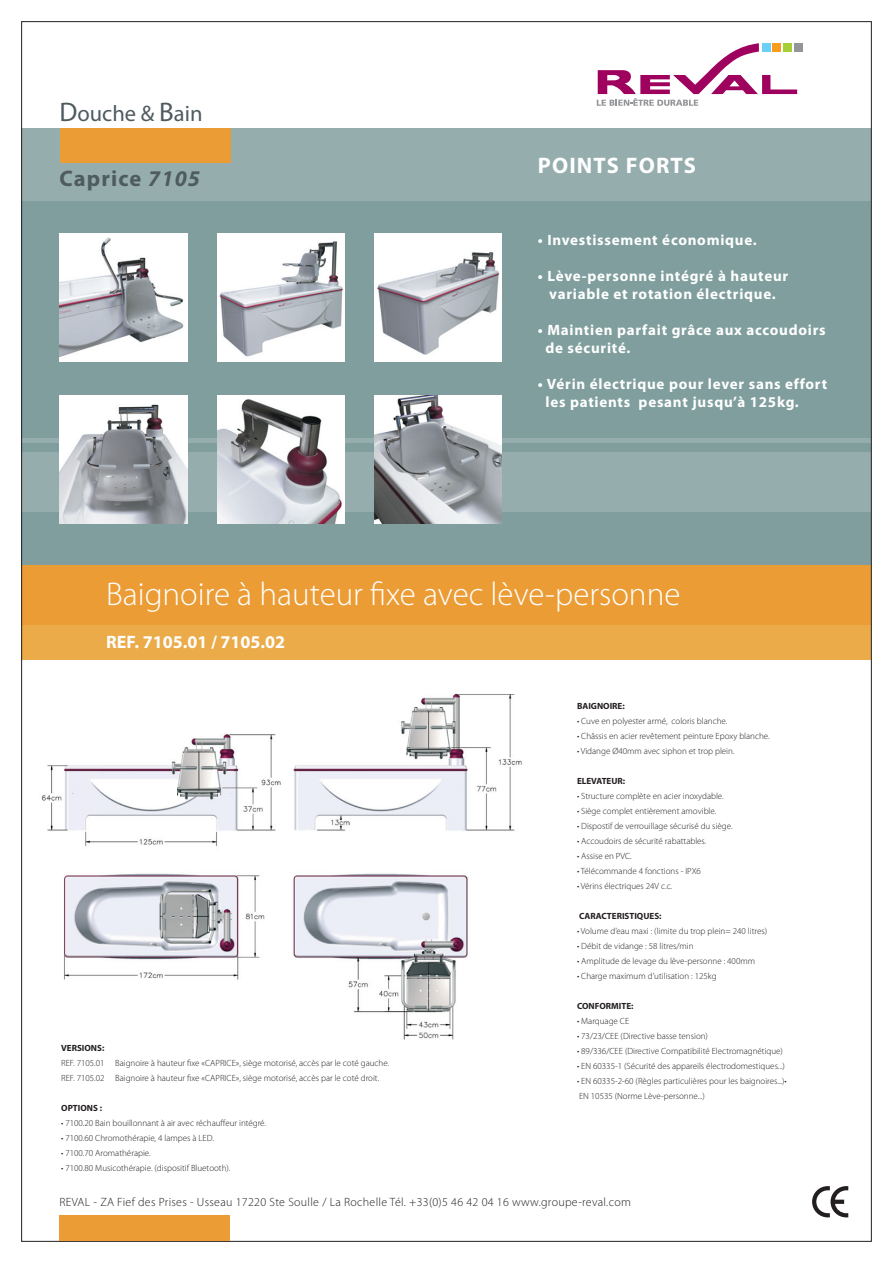
<style>
.page{position:relative;width:893px;height:1263px;background:#fff}
.page>*{position:absolute;margin:0;border:0;box-sizing:border-box;transform-origin:0 0}
.t1{font:300 33px "Myriad Pro";color:#fff}
.t2{font:22.5px "Myriad Pro";color:#4e5b5f}
.t3{font:700 22.5px "Myriad Pro";letter-spacing:.05em;color:#4e5b5f}
.t4{font:700 22.5px "Myriad Pro";letter-spacing:.05em;color:#fff}
.t5{font:700 18px "Myriad Pro";color:#fff}
.t6{font:700 15px/18px "Myriad Pro";letter-spacing:.05em;color:#fff}
.t7{font:300 12px "Myriad Pro";letter-spacing:.025em;color:#231f20}
.t8{font:300 9px/15px "Myriad Pro";color:#231f20}
.t9{font:700 9px "Myriad Pro";color:#231f20}
.s1{font-size:27px}
.s2{font-style:italic}
</style>
<div class="page">
<div style="left:22px;top:625px;width:849px;height:34px;background:#ebab48"></div>
<div style="left:22px;top:200px;width:849px;height:366px;background:#7f9e9d"></div>
<div style="left:22px;top:453px;width:849px;height:59px;background:#96adad"></div>
<div style="left:22px;top:566px;width:849px;height:59px;background:#ec9c35"></div>
<hr style="left:22px;top:438px;width:849px;height:4px;background:#96adad">
<div style="left:22px;top:128px;width:849px;height:72px;background:#96adad"></div>
<div style="left:60px;top:128px;width:170px;height:34px;background:#ec9c35"></div>
<div style="left:60px;top:1215px;width:170px;height:26px;background:#ec9c35"></div>
<svg style="left:812px;top:1186px;width:36px;height:31px"></svg>
<svg style="left:597px;top:43px;width:200px;height:63px"></svg>
<div style="left:762px;top:43px;width:8px;height:9px;background:#6bcff6"></div>
<div style="left:773px;top:43px;width:8px;height:9px;background:#f89c1c"></div>
<div style="left:784px;top:43px;width:8px;height:9px;background:#a6ce39"></div>
<div style="left:795px;top:43px;width:8px;height:9px;background:#939598"></div>
<img style="left:60px;top:234px;width:128px;height:127px">
<img style="left:217px;top:234px;width:128px;height:127px">
<img style="left:374px;top:234px;width:128px;height:127px">
<img style="left:60px;top:395px;width:128px;height:128px">
<img style="left:217px;top:395px;width:128px;height:128px">
<img style="left:374px;top:395px;width:128px;height:128px">
<img style="left:41px;top:693px;width:481px;height:347px">
<h2 class="t2" style="left:60px;top:101px;width:144px"><span class="s1">D</span>ouche &amp; <span class="s1">B</span>ain</h2>
<h2 class="t3" style="left:60px;top:166px;width:142px">Caprice <span class="s2">7105</span></h2>
<h2 class="t4" style="left:538px;top:153px;width:159px">POINTS FORTS</h2>
<h3 class="t6" style="left:538px;top:231px;width:220px">• Investissement économique.</h3>
<h3 class="t6" style="left:538px;top:267px;width:252px;text-align:center">• Lève-personne intégré à hauteur variable et rotation électrique.</h3>
<h3 class="t6" style="left:545px;top:321px;width:282px;text-indent:-8px">• Maintien parfait grâce aux accoudoirs de sécurité.</h3>
<h3 class="t6" style="left:545px;top:375px;width:283px;text-indent:-8px">• Vérin électrique pour lever sans effort les patients pesant jusqu’à 125kg.</h3>
<h1 class="t1" style="left:106px;top:576px;width:576px">Baignoire à hauteur fixe avec lève-personne</h1>
<h3 class="t5" style="left:106px;top:632px;width:180px">REF. 7105.01 / 7105.02</h3>
<p class="t9" style="left:61px;top:1043px;width:45px">VERSIONS:</p>
<p class="t8" style="left:61px;top:1055px;width:330px">REF. 7105.01 Baignoire à hauteur fixe «CAPRICE», siège motorisé, accès par le coté gauche.<br>REF. 7105.02 Baignoire à hauteur fixe «CAPRICE», siège motorisé, accès par le coté droit.</p>
<p class="t9" style="left:61px;top:1103px;width:42px">OPTIONS :</p>
<p class="t8" style="left:61px;top:1115px;width:206px">• 7100.20 Bain bouillonnant à air avec réchauffeur intégré.</p>
<p class="t8" style="left:61px;top:1130px;width:154px">• 7100.60 Chromothérapie, 4 lampes à LED.</p>
<p class="t8" style="left:61px;top:1145px;width:91px">• 7100.70 Aromathérapie.</p>
<p class="t8" style="left:61px;top:1160px;width:171px">• 7100.80 Musicothérapie. (dispositif Bluetooth).</p>
<p class="t9" style="left:577px;top:701px;width:49px">BAIGNOIRE:</p>
<p class="t8" style="left:577px;top:714px;width:152px">• Cuve en polyester armé, coloris blanche.</p>
<p class="t8" style="left:577px;top:729px;width:194px">• Châssis en acier revêtement peinture Epoxy blanche.</p>
<p class="t8" style="left:577px;top:744px;width:159px">• Vidange Ø40mm avec siphon et trop plein.</p>
<p class="t9" style="left:577px;top:776px;width:50px">ELEVATEUR:</p>
<p class="t8" style="left:577px;top:789px;width:148px">• Structure complète en acier inoxydable.</p>
<p class="t8" style="left:577px;top:804px;width:141px">• Siège complet entièrement amovible.</p>
<p class="t8" style="left:577px;top:819px;width:157px">• Dispostif de verrouillage sécurisé du siège.</p>
<p class="t8" style="left:577px;top:834px;width:131px">• Accoudoirs de sécurité rabattables.</p>
<p class="t8" style="left:577px;top:849px;width:56px">• Assise en PVC.</p>
<p class="t8" style="left:577px;top:864px;width:125px">• Télécommande 4 fonctions - IPX6</p>
<p class="t8" style="left:577px;top:879px;width:97px">• Vérins électriques 24V c.c.</p>
<p class="t9" style="left:579px;top:911px;width:84px">CARACTERISTIQUES:</p>
<p class="t8" style="left:577px;top:924px;width:192px">• Volume d’eau maxi : (limite du trop plein= 240 litres)</p>
<p class="t8" style="left:577px;top:939px;width:118px">• Débit de vidange : 58 litres/min</p>
<p class="t8" style="left:577px;top:954px;width:180px">• Amplitude de levage du lève-personne : 400mm</p>
<p class="t8" style="left:577px;top:969px;width:141px">• Charge maximum d’utilisation : 125kg</p>
<p class="t9" style="left:577px;top:1001px;width:58px">CONFORMITE:</p>
<p class="t8" style="left:577px;top:1014px;width:54px">• Marquage CE</p>
<p class="t8" style="left:577px;top:1029px;width:132px">• 73/23/CEE (Directive basse tension)</p>
<p class="t8" style="left:577px;top:1044px;width:207px">• 89/336/CEE (Directive Compatibilité Electromagnétique)</p>
<p class="t8" style="left:577px;top:1059px;width:209px">• EN 60335-1 (Sécurité des appareils électrodomestiques...)</p>
<p class="t8" style="left:577px;top:1074px;width:211px">• EN 60335-2-60 (Règles particulières pour les baignoires...)•<br>EN 10535 (Norme Lève-personne...)</p>
<h3 class="t7" style="left:60px;top:1196px;width:573px">REVAL - ZA Fief des Prises - Usseau 17220 Ste Soulle / La Rochelle Tél. +33(0)5 46 42 04 16 www.groupe-reval.com</h3>
</div>
